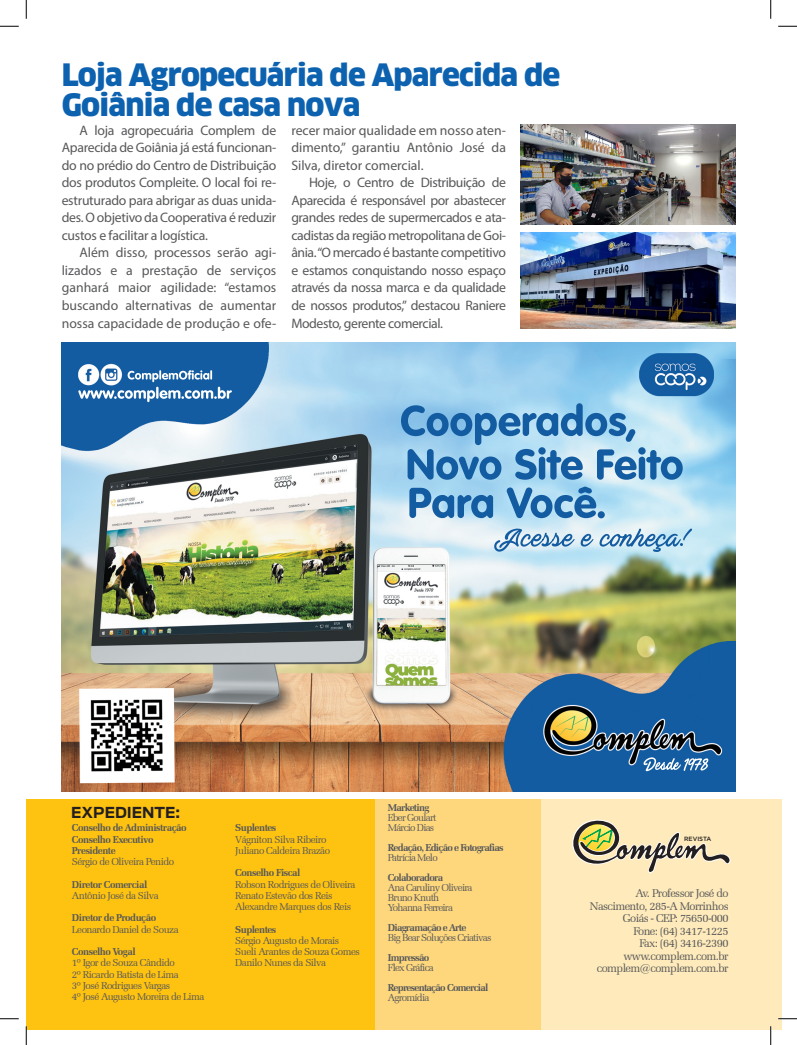
<style>
.page{position:relative;width:797px;height:1045px;background:#fff}
.page>*{position:absolute;margin:0;border:0;box-sizing:border-box;transform-origin:0 0}
.t1{font:900 30.12px/30.2px "Clan OSF";letter-spacing:-.025em;color:#0d62b0}
.t2{font:700 15px "Ford Antenna";color:#231f20}
.t3{font:13.75px/17.5px "Myriad Pro";letter-spacing:-.015em;color:#57585a;text-align:justify}
.t4{font:11.25px "Zapf Elliptical 711 BT";letter-spacing:-.05em;color:#57585a}
.t5{font:10px "Zapf Elliptical 711 BT";letter-spacing:-.05em;color:#57585a}
.t6{font:700 10px "Zapf Elliptical 711 BT";letter-spacing:-.05em;color:#57585a}
.t7{font:10px "Zapf Elliptical 711 BT";letter-spacing:-.075em;color:#57585a}
.t8{font:700 10px "Zapf Elliptical 711 BT";letter-spacing:-.075em;color:#57585a}
.t9{font:500 6.12px "Gotham";color:#231f20}
</style>
<div class="page">
<img style="left:62px;top:342px;width:673px;height:449px">
<div style="left:26px;top:799px;width:349px;height:230px;background:#fec210"></div>
<div style="left:375px;top:799px;width:166px;height:230px;background:#fed77d"></div>
<div style="left:541px;top:799px;width:240px;height:230px;background:#feeaba"></div>
<svg style="left:572px;top:819px;width:159px;height:54px"></svg>
<img style="left:520px;top:125px;width:215px;height:100px">
<img style="left:520px;top:232px;width:215px;height:96px">
<svg style="left:0;top:25px;width:19px;height:2px"></svg>
<svg style="left:778px;top:25px;width:19px;height:2px"></svg>
<svg style="left:0;top:1018px;width:19px;height:1px"></svg>
<svg style="left:778px;top:1018px;width:19px;height:1px"></svg>
<svg style="left:25px;top:0;width:2px;height:19px"></svg>
<svg style="left:25px;top:1026px;width:2px;height:19px"></svg>
<svg style="left:770px;top:0;width:1px;height:19px"></svg>
<svg style="left:770px;top:1026px;width:1px;height:19px"></svg>
<p class="t1" style="left:62px;top:60px;width:500px">Loja Agropecuária de Aparecida de<br>Goiânia de casa nova</p>
<p class="t3" style="left:62px;top:121px;width:216px;text-indent:18px">A loja agropecuária Complem de Aparecida de Goiânia já está funcionan&shy;do no prédio do Centro de Distribuição dos produtos Compleite. O local foi re&shy;estruturado para abrigar as duas unida&shy;des. O objetivo da Cooperativa é reduzir custos e facilitar a logística.</p>
<p class="t3" style="left:62px;top:244px;width:216px;text-indent:18px">Além disso, processos serão agi&shy;lizados e a prestação de serviços ganhará maior agilidade: “estamos buscando alternativas de aumentar nossa capacidade de produção e ofe-</p>
<p class="t3" style="left:291px;top:121px;width:216px">recer maior qualidade em nosso aten&shy;dimento,” garantiu Antônio José da Silva, diretor comercial.</p>
<p class="t3" style="left:291px;top:174px;width:216px;text-indent:18px">Hoje, o Centro de Distribuição de Aparecida é responsável por abastecer grandes redes de supermercados e ata&shy;cadistas da região metropolitana de Goi&shy;ânia. “O mercado é bastante competitivo e estamos conquistando nosso espaço através da nossa marca e da qualidade de nossos produtos,” destacou Raniere Modesto, gerente comercial.</p>
<p class="t2" style="left:71px;top:799px;width:110px">EXPEDIENTE:</p>
<p class="t6" style="left:72px;top:822px;width:116px">Conselho de Administração</p>
<p class="t6" style="left:72px;top:833px;width:83px">Conselho Executivo</p>
<p class="t6" style="left:72px;top:844px;width:45px">Presidente</p>
<p class="t5" style="left:72px;top:855px;width:104px">Sérgio de Oliveira Penido</p>
<p class="t6" style="left:72px;top:878px;width:77px">Diretor Comercial</p>
<p class="t5" style="left:72px;top:889px;width:88px">Antônio José da Silva</p>
<p class="t6" style="left:72px;top:912px;width:86px">Diretor de Produção</p>
<p class="t5" style="left:72px;top:923px;width:108px">Leonardo Daniel de Souza</p>
<p class="t6" style="left:72px;top:945px;width:65px">Conselho Vogal</p>
<p class="t5" style="left:72px;top:957px;width:104px">1º Igor de Souza Cândido</p>
<p class="t5" style="left:72px;top:968px;width:108px">2º Ricardo Batista de Lima</p>
<p class="t5" style="left:72px;top:979px;width:100px">3º José Rodrigues Vargas</p>
<p class="t5" style="left:72px;top:990px;width:134px">4º José Augusto Moreira de Lima</p>
<p class="t6" style="left:235px;top:822px;width:43px">Suplentes</p>
<p class="t5" style="left:235px;top:833px;width:93px">Vágniton Silva Ribeiro</p>
<p class="t5" style="left:235px;top:844px;width:96px">Juliano Caldeira Brazão</p>
<p class="t6" style="left:235px;top:867px;width:67px">Conselho Fiscal</p>
<p class="t5" style="left:235px;top:878px;width:122px">Robson Rodrigues de Oliveira</p>
<p class="t5" style="left:235px;top:889px;width:99px">Renato Estevão dos Reis</p>
<p class="t5" style="left:235px;top:900px;width:117px">Alexandre Marques dos Reis</p>
<p class="t6" style="left:235px;top:923px;width:43px">Suplentes</p>
<p class="t5" style="left:235px;top:934px;width:105px">Sérgio Augusto de Morais</p>
<p class="t5" style="left:235px;top:945px;width:126px">Sueli Arantes de Souza Gomes</p>
<p class="t5" style="left:235px;top:957px;width:92px">Danilo Nunes da Silva</p>
<p class="t8" style="left:388px;top:801px;width:43px">Marketing</p>
<p class="t7" style="left:388px;top:811px;width:50px">Eber Goulart</p>
<p class="t7" style="left:388px;top:821px;width:48px">Márcio Dias</p>
<p class="t8" style="left:388px;top:841px;width:117px">Redação, Edição e Fotografias</p>
<p class="t7" style="left:388px;top:851px;width:51px">Patrícia Melo</p>
<p class="t8" style="left:388px;top:871px;width:57px">Colaboradora</p>
<p class="t7" style="left:388px;top:881px;width:86px">Ana Caruliny Oliveira</p>
<p class="t7" style="left:388px;top:891px;width:53px">Bruno Knuth</p>
<p class="t7" style="left:388px;top:901px;width:67px">Yohanna Ferreira</p>
<p class="t8" style="left:388px;top:921px;width:80px">Diagramação e Arte</p>
<p class="t7" style="left:388px;top:931px;width:105px">Big Bear Soluções Criativas</p>
<p class="t8" style="left:388px;top:951px;width:43px">Impressão</p>
<p class="t7" style="left:388px;top:961px;width:47px">Flex Gráfica</p>
<p class="t8" style="left:388px;top:981px;width:102px">Representação Comercial</p>
<p class="t7" style="left:388px;top:991px;width:43px">Agromídia</p>
<p class="t9" style="left:684px;top:835px;width:29px">REVISTA</p>
<p class="t4" style="left:635px;top:886px;width:95px">Av. Professor José do</p>
<p class="t4" style="left:590px;top:899px;width:140px">Nascimento, 285-A Morrinhos</p>
<p class="t4" style="left:622px;top:911px;width:107px">Goiás - CEP: 75650-000</p>
<p class="t4" style="left:633px;top:924px;width:97px">Fone: (64) 3417-1225</p>
<p class="t4" style="left:639px;top:936px;width:91px">Fax: (64) 3416-2390</p>
<p class="t4" style="left:623px;top:949px;width:107px">www.complem.com.br</p>
<p class="t4" style="left:596px;top:961px;width:133px">complem@complem.com.br</p>
</div>
